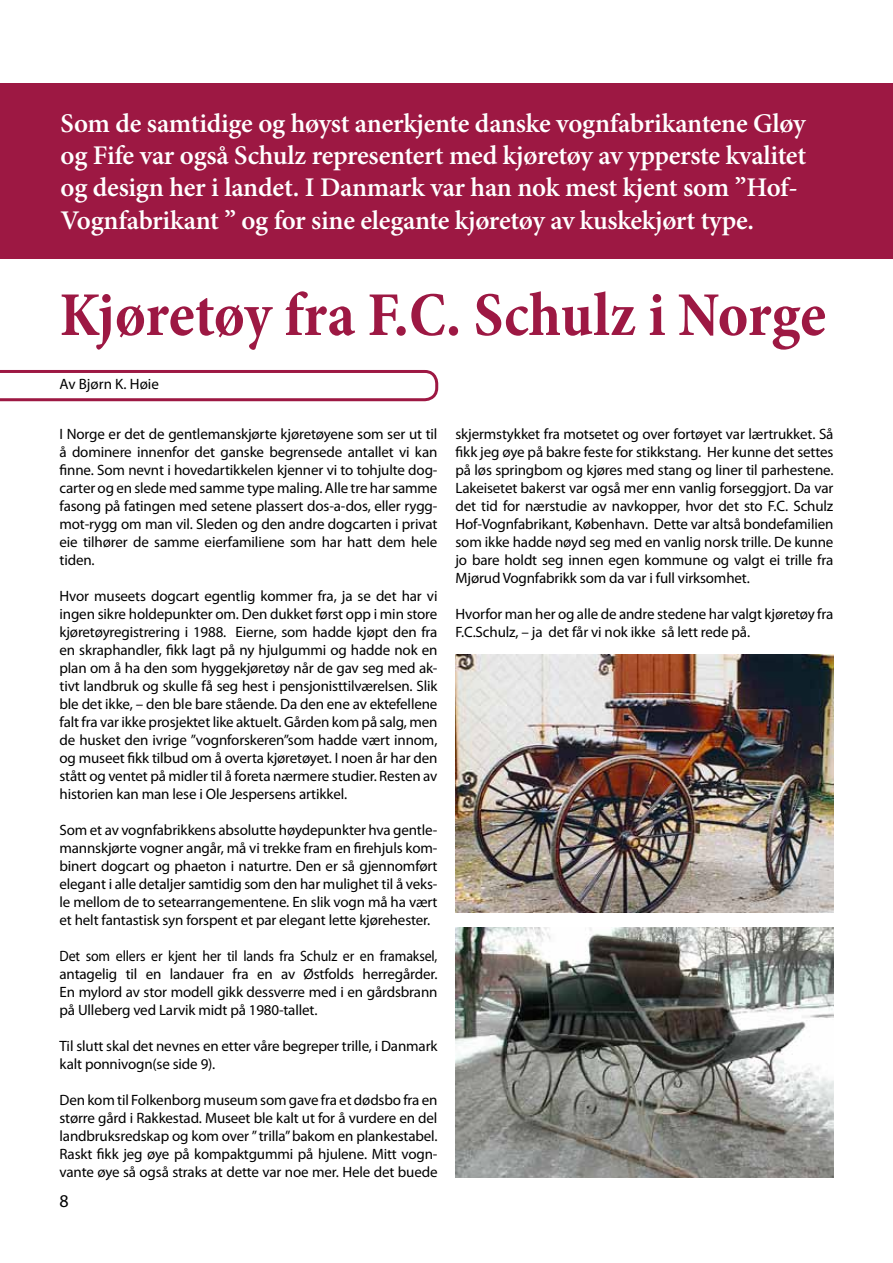
<style>
.page{position:relative;width:893px;height:1263px;background:#fff}
.page>*{position:absolute;margin:0;border:0;box-sizing:border-box;transform-origin:0 0}
.t1{font:700 condensed 63px "Minion Pro";letter-spacing:-.005em;color:#9d1843}
.t2{font:600 27px/32.4px "Minion Pro";letter-spacing:-.01em;color:#fff}
.t3{font:18px "Myriad Pro";color:#000}
.t4{font:15px/18px "Myriad Pro";letter-spacing:-.01em;color:#000;text-align:justify}
.t5{font:15px/18px "Myriad Pro";letter-spacing:-.01em;color:#000;text-align:justify;scale:.93 1}
</style>
<div class="page">
<div style="left:0;top:83px;width:893px;height:176px;background:#9d1843"></div>
<svg style="left:0;top:370px;width:438px;height:31px"></svg>
<img style="left:455px;top:927px;width:378px;height:251px">
<img style="left:455px;top:655px;width:378px;height:258px">
<p class="t2" style="left:61px;top:108px;width:747px">Som de samtidige og høyst anerkjente danske vognfabrikantene Gløy og Fife var også Schulz representert med kjøretøy av ypperste kvalitet og design her i landet. I Danmark var han nok mest kjent som ”Hof-Vognfabrikant ” og for sine elegante kjøretøy av kuskekjørt type.</p>
<h1 class="t1" style="left:60px;top:277px;width:768px">Kjøretøy fra F.C. Schulz i Norge</h1>
<p class="t4" style="left:60px;top:376px;width:101px">Av Bjørn K. Høie</p>
<p class="t4" style="left:60px;top:425px;width:379px">I Norge er det de gentlemanskjørte kjøretøyene som ser ut til å dominere innenfor det ganske begrensede antallet vi kan finne. Som nevnt i hovedartikkelen kjenner vi to tohjulte dog&shy;carter og en slede med samme type maling. Alle tre har samme fasong på fatingen med setene plassert dos-a-dos, eller rygg&shy;mot-rygg om man vil. Sleden og den andre dogcarten i privat eie tilhører de samme eierfamiliene som har hatt dem hele tiden.</p>
<p class="t4" style="left:60px;top:587px;width:379px">Hvor museets dogcart egentlig kommer fra, ja se det har vi ingen sikre holdepunkter om. Den dukket først opp i min store kjøretøyregistrering i 1988. Eierne, som hadde kjøpt den fra en skraphandler, fikk lagt på ny hjulgummi og hadde nok en plan om å ha den som hyggekjøretøy når de gav seg med ak&shy;tivt landbruk og skulle få seg hest i pensjonisttilværelsen. Slik ble det ikke, – den ble bare stående. Da den ene av ektefellene falt fra var ikke prosjektet like aktuelt. Gården kom på salg, men de husket den ivrige ”vognforskeren”som hadde vært innom, og museet fikk tilbud om å overta kjøretøyet. I noen år har den stått og ventet på midler til å foreta nærmere studier. Resten av historien kan man lese i Ole Jespersens artikkel.</p>
<p class="t4" style="left:60px;top:821px;width:379px">Som et av vognfabrikkens absolutte høydepunkter hva gentle&shy;mannskjørte vogner angår, må vi trekke fram en firehjuls kom&shy;binert dogcart og phaeton i naturtre. Den er så gjennomført elegant i alle detaljer samtidig som den har mulighet til å veks&shy;le mellom de to setearrangementene. En slik vogn må ha vært et helt fantastisk syn forspent et par elegant lette kjørehester.</p>
<p class="t5" style="left:60px;top:947px;width:408px">Det som ellers er kjent her til lands fra Schulz er en framaksel, antagelig til en landauer fra en av Østfolds herregårder.<br>En mylord av stor modell gikk dessverre med i en gårdsbrann på Ulleberg ved Larvik midt på 1980-tallet.</p>
<p class="t4" style="left:60px;top:1037px;width:379px">Til slutt skal det nevnes en etter våre begreper trille, i Danmark kalt ponnivogn(se side 9).</p>
<p class="t4" style="left:60px;top:1091px;width:379px">Den kom til Folkenborg museum som gave fra et dødsbo fra en større gård i Rakkestad. Museet ble kalt ut for å vurdere en del landbruksredskap og kom over ” trilla” bakom en plankestabel.<br>Raskt fikk jeg øye på kompaktgummi på hjulene. Mitt vogn&shy;vante øye så også straks at dette var noe mer. Hele det buede</p>
<p class="t3" style="left:60px;top:1191px;width:11px">8</p>
<p class="t4" style="left:455px;top:425px;width:379px">skjermstykket fra motsetet og over fortøyet var lærtrukket. Så fikk jeg øye på bakre feste for stikkstang. Her kunne det settes på løs springbom og kjøres med stang og liner til parhestene.<br>Lakeisetet bakerst var også mer enn vanlig forseggjort. Da var det tid for nærstudie av navkopper, hvor det sto F.C. Schulz Hof-Vognfabrikant, København. Dette var altså bondefamilien som ikke hadde nøyd seg med en vanlig norsk trille. De kunne jo bare holdt seg innen egen kommune og valgt ei trille fra Mjørud Vognfabrikk som da var i full virksomhet.</p>
<p class="t4" style="left:455px;top:605px;width:379px">Hvorfor man her og alle de andre stedene har valgt kjøretøy fra<br>F.C.Schulz, – ja det får vi nok ikke så lett rede på.</p>
</div>
